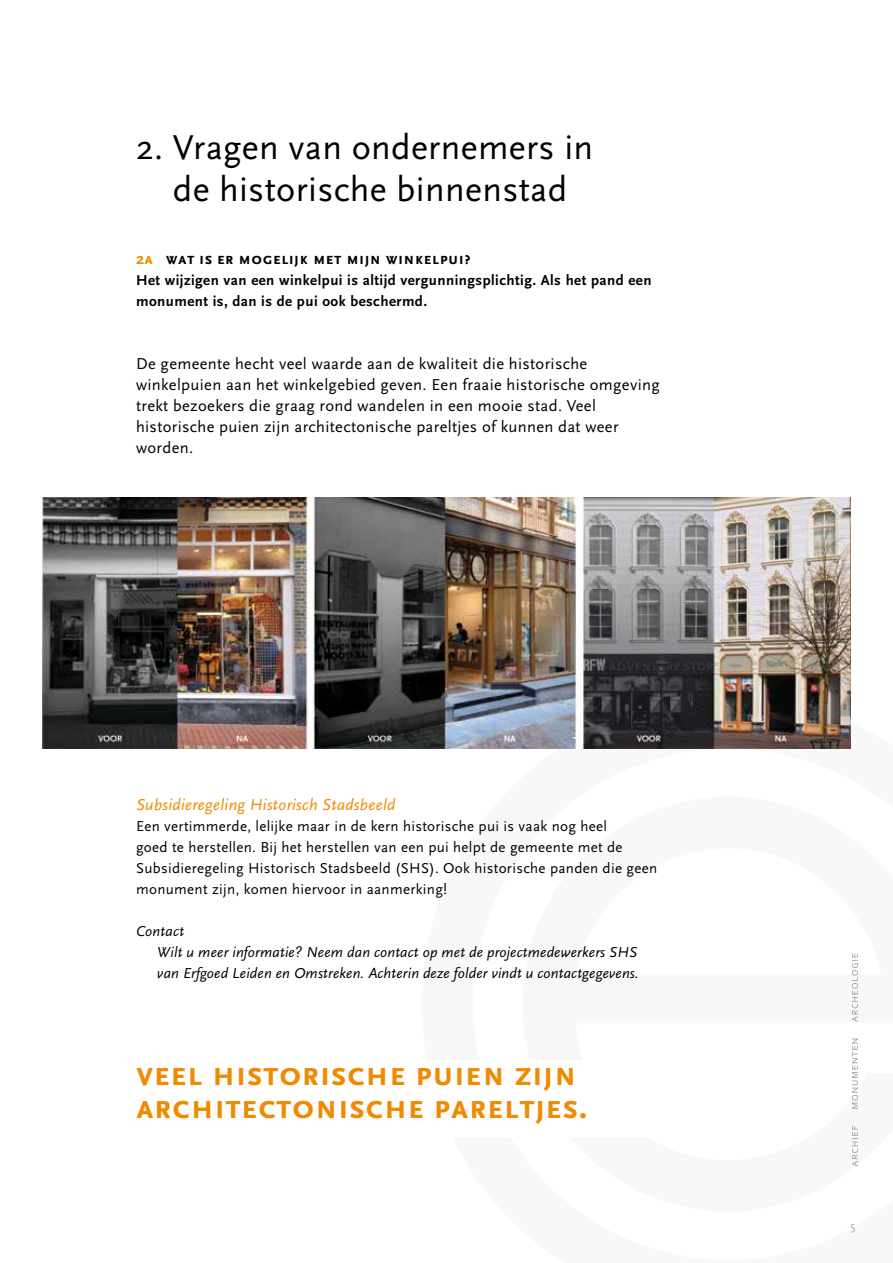
<style>
.page{position:relative;width:893px;height:1263px;background:#fff}
.page>*{position:absolute;margin:0;border:0;box-sizing:border-box;transform-origin:0 0}
.t1{font:36px/42px "Scala Sans";letter-spacing:.01em;color:#000;text-align:center}
.t2{font:700 34.5px/33px "Scala Sans Caps";letter-spacing:.01em;color:#f08a00}
.t3{font:16.5px/21px "Scala Sans";letter-spacing:.02em;color:#000}
.t4{font:italic 16.5px "Scala Sans";letter-spacing:.02em;color:#f08a00}
.t5{font:700 16.5px "Scala Sans Caps";letter-spacing:.02em;color:#000}
.t6{font:15px/21px "Scala Sans";letter-spacing:.02em;color:#000}
.t7{font:italic 15px/21px "Scala Sans";letter-spacing:.01em;color:#000}
.t8{font:700 15px/21px "Scala Sans";letter-spacing:.03em;color:#000}
.t9{font:12px "Scala Sans";color:#99a49c}
.s1{font-family:"Scala Sans";color:#f08a00}
.s2{color:#f08a00}
</style>
<div class="page">
<img style="left:43px;top:497px;width:807px;height:252px">
<svg style="left:852px;top:953px;width:6px;height:213px"></svg>
<h1 class="t1" style="left:136px;top:127px;width:459px">2. Vragen van ondernemers in de historische binnenstad</h1>
<p class="t5" style="left:136px;top:249px;width:336px"><span class="s1">2</span><span class="s2">a</span> wat is er mogelijk met mijn winkelpui?</p>
<p class="t8" style="left:136px;top:270px;width:517px">Het wijzigen van een winkelpui is altijd vergunningsplichtig. Als het pand een monument is, dan is de pui ook beschermd.</p>
<p class="t3" style="left:136px;top:353px;width:525px">De gemeente hecht veel waarde aan de kwaliteit die historische winkelpuien aan het winkelgebied geven. Een fraaie historische omgeving trekt bezoekers die graag rond wandelen in een mooie stad. Veel historische puien zijn architectonische pareltjes of kunnen dat weer worden.</p>
<p class="t4" style="left:136px;top:796px;width:261px">Subsidieregeling Historisch Stadsbeeld</p>
<p class="t6" style="left:136px;top:816px;width:523px">Een vertimmerde, lelijke maar in de kern historische pui is vaak nog heel<br>goed te herstellen. Bij het herstellen van een pui helpt de gemeente met de Subsidieregeling Historisch Stadsbeeld (SHS). Ook historische panden die geen monument zijn, komen hiervoor in aanmerking!</p>
<p class="t7" style="left:157px;top:921px;width:483px;text-indent:-21px">Contact<br>Wilt u meer informatie? Neem dan contact op met de projectmedewerkers SHS van Erfgoed Leiden en Omstreken. Achterin deze folder vindt u contactgegevens.</p>
<h2 class="t2" style="left:136px;top:1058px;width:453px">veel historische puien zijn architectonische pareltjes.</h2>
<p class="t9" style="left:850px;top:1220px;width:6px">5</p>
</div>
